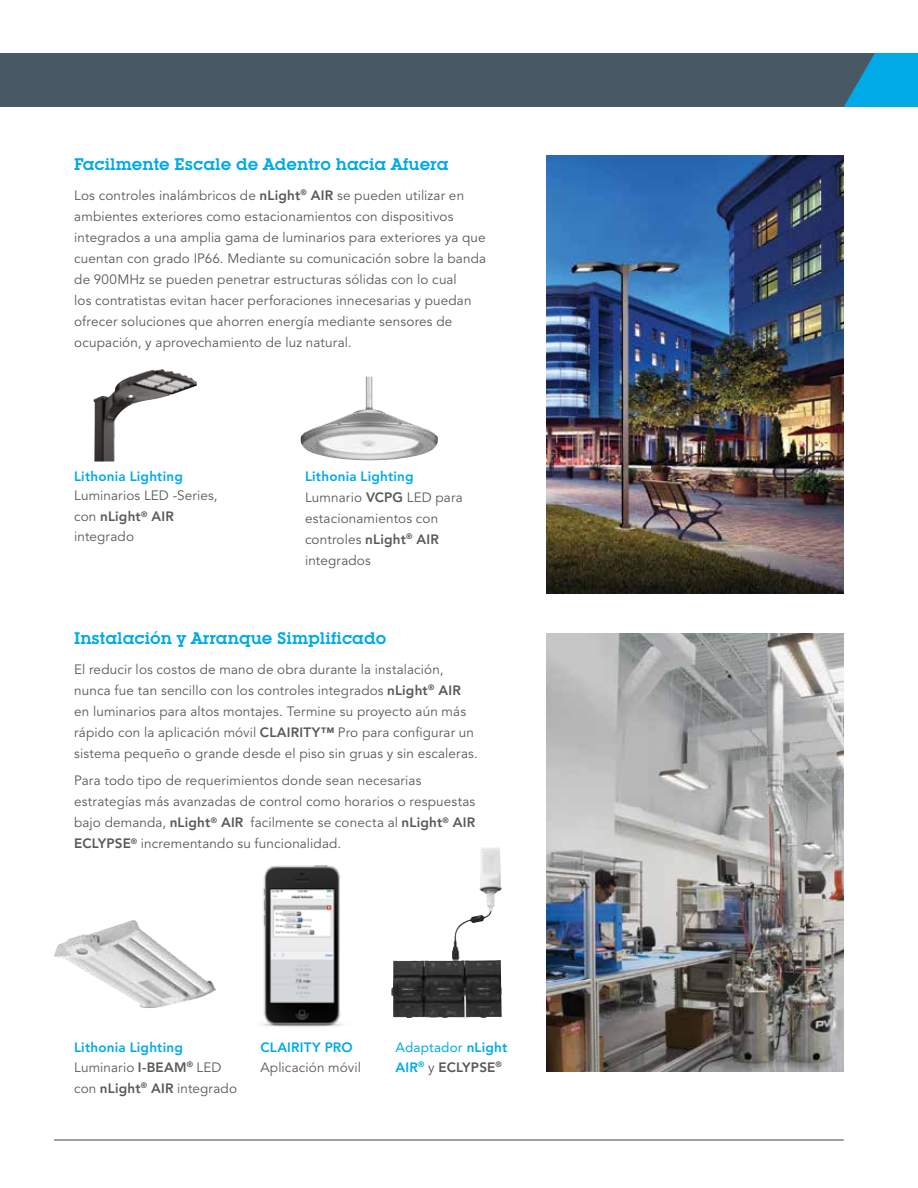
<style>
.page{position:relative;width:918px;height:1188px;background:#fff}
.page>*{position:absolute;margin:0;border:0;box-sizing:border-box;transform-origin:0 0}
.t1{font:600 16.5px "Lubalin Graph IT Cby BT";color:#00aae7}
.t2{font:13.5px/21px "Avenir LT Std";letter-spacing:.01em;color:#58595b}
.t3{font:800 13.5px/19.5px "Avenir LT Std";letter-spacing:.015em;color:#00aae7}
.t4{font:13.5px/19.5px "Avenir LT Std";letter-spacing:.015em;color:#00aae7}
.s1{font-weight:800}
.s2{font-weight:800;color:#00aae7}
.s3{font-weight:400;color:#58595b}
.s4{color:#58595b}
.s5{font-weight:800;color:#58595b}
</style>
<div class="page">
<img style="left:546px;top:633px;width:298px;height:439px">
<img style="left:262px;top:865px;width:80px;height:163px">
<img style="left:391px;top:847px;width:111px;height:171px">
<img style="left:54px;top:920px;width:162px;height:88px">
<img style="left:546px;top:156px;width:298px;height:438px">
<div style="left:0;top:53px;width:918px;height:54px;background:#485865"></div>
<svg style="left:844px;top:53px;width:74px;height:54px"></svg>
<hr style="left:54px;top:1140px;width:790px;height:1px;background:#414042">
<img style="left:94px;top:369px;width:103px;height:93px">
<img style="left:301px;top:377px;width:137px;height:83px">
<p class="t1" style="left:74px;top:154px;width:376px">Facilmente Escale de Adentro hacia Afuera</p>
<p class="t2" style="left:74px;top:185px;width:413px">Los controles inalámbricos de <span class="s1">nLight</span><sup>®</sup> <span class="s1">AIR</span> se pueden utilizar en ambientes exteriores como estacionamientos con dispositivos integrados a una amplia gama de luminarios para exteriores ya que cuentan con grado IP66. Mediante su comunicación sobre la banda de 900MHz se pueden penetrar estructuras sólidas con lo cual<br>los contratistas evitan hacer perforaciones innecesarias y puedan ofrecer soluciones que ahorren energía mediante sensores de ocupación, y aprovechamiento de luz natural.</p>
<p class="t3" style="left:74px;top:467px;width:110px">Lithonia Lighting</p>
<p class="t2" style="left:74px;top:486px;width:145px">Luminarios LED -Series, con <span class="s1">nLight</span><sup>®</sup> <span class="s1">AIR</span></p>
<p class="t2" style="left:74px;top:526px;width:61px">integrado</p>
<p class="t2" style="left:305px;top:466px;width:159px"><span class="s2">Lithonia Lighting<br></span>Lumnario <span class="s1">VCPG</span> LED para estacionamientos con controles <span class="s1">nLight</span><sup>®</sup> <span class="s1">AIR </span>integrados</p>
<p class="t1" style="left:74px;top:628px;width:314px">Instalación y Arranque Simplificado</p>
<p class="t2" style="left:74px;top:659px;width:405px">El reducir los costos de mano de obra durante la instalación, nunca fue tan sencillo con los controles integrados <span class="s1">nLight</span><sup>®</sup> <span class="s1">AIR </span>en luminarios para altos montajes. Termine su proyecto aún más rápido con la aplicación móvil <span class="s1">CLAIRITY™</span> Pro para configurar un sistema pequeño o grande desde el piso sin gruas y sin escaleras.</p>
<p class="t2" style="left:74px;top:771px;width:403px">Para todo tipo de requerimientos donde sean necesarias estrategías más avanzadas de control como horarios o respuestas bajo demanda, <span class="s1">nLight</span><sup>®</sup> <span class="s1">AIR</span> facilmente se conecta al <span class="s1">nLight</span><sup>®</sup> <span class="s1">AIR ECLYPSE</span><sup>®</sup> incrementando su funcionalidad.</p>
<p class="t3" style="left:74px;top:1038px;width:149px">Lithonia Lighting<br><span class="s3">Luminario</span> <span class="s4">I-BEAM</span><sup>®</sup> <span class="s3">LED</span></p>
<p class="t2" style="left:74px;top:1078px;width:164px">con <span class="s1">nLight</span><sup>®</sup> <span class="s1">AIR</span> integrado</p>
<p class="t3" style="left:260px;top:1038px;width:94px">CLAIRITY PRO</p>
<p class="t2" style="left:260px;top:1057px;width:102px">Aplicación móvil</p>
<p class="t4" style="left:396px;top:1038px;width:113px">Adaptador <span class="s1">nLight<br>AIR</span><sup>®</sup> <span class="s4">y</span> <span class="s5">ECLYPSE</span><sup>®</sup></p>
</div>
